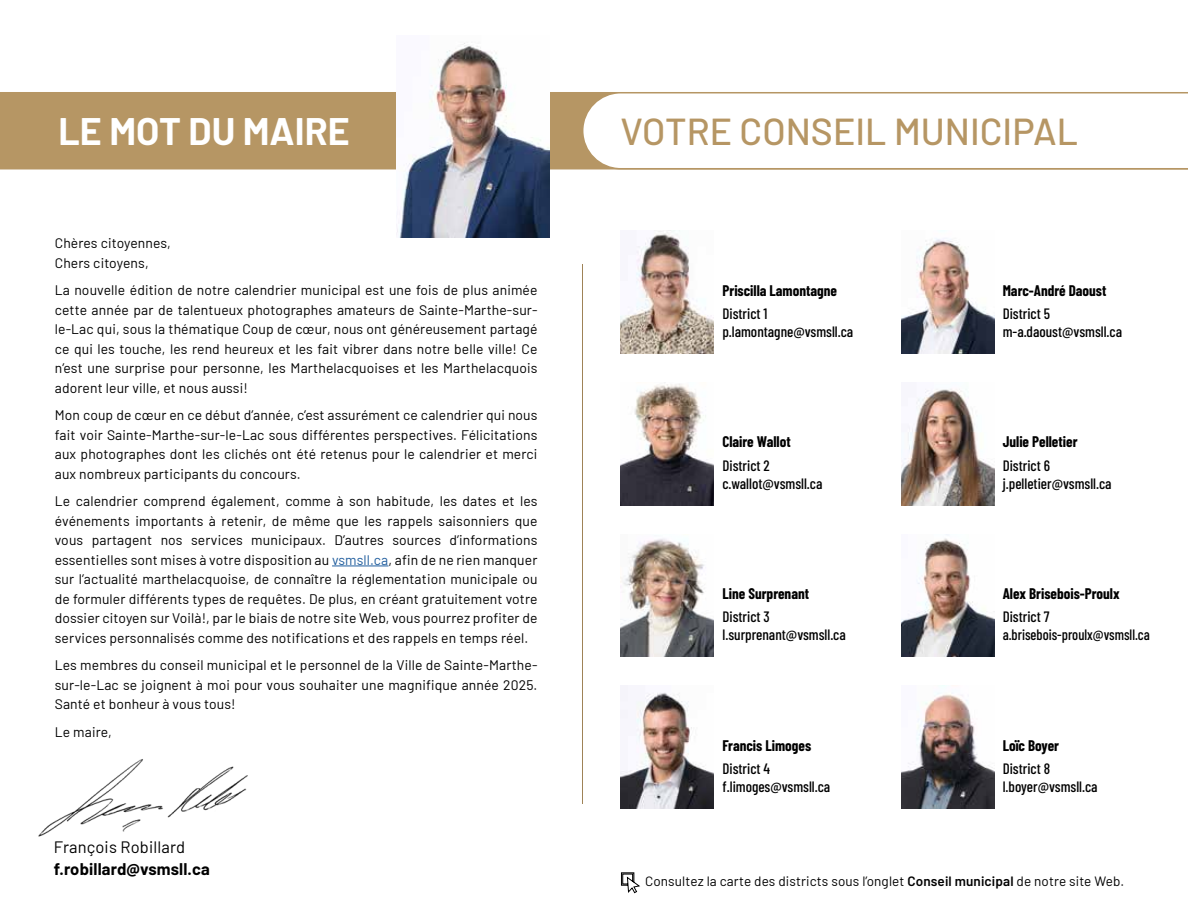
<style>
.page{position:relative;width:1188px;height:918px;background:#fff}
.page>*{position:absolute;margin:0;border:0;box-sizing:border-box;transform-origin:0 0}
.t1{font:500 37.5px "Barlow";color:#b69664}
.t2{font:700 37.5px "Barlow";color:#fff}
.t3{font:700 16.5px "Barlow";letter-spacing:.01em;color:#000}
.t4{font:16.5px "Barlow";letter-spacing:.01em;color:#000}
.t5{font:500 15px/18px "Barlow Condensed";color:#000}
.t6{font:700 15px "Barlow Condensed";color:#000}
.t7{font:13.8px/19.5px "Barlow";letter-spacing:.01em;color:#000;text-align:justify}
.t8{font:13.5px "Barlow";letter-spacing:.01em;color:#000}
.s1{color:#215e9e}
.s2{font-weight:600}
</style>
<div class="page">
<div style="left:0;top:92px;width:582px;height:77px;background:#b69664"></div>
<svg style="left:582px;top:92px;width:606px;height:77px"></svg>
<hr style="left:582px;top:264px;width:1px;height:540px;background:#9f8357">
<img style="left:621px;top:231px;width:93px;height:122px">
<img style="left:901px;top:238px;width:93px;height:115px">
<img style="left:621px;top:382px;width:93px;height:123px">
<img style="left:901px;top:389px;width:93px;height:116px">
<img style="left:621px;top:538px;width:93px;height:119px">
<img style="left:901px;top:534px;width:93px;height:123px">
<img style="left:621px;top:686px;width:93px;height:122px">
<img style="left:901px;top:686px;width:93px;height:122px">
<hr style="left:332px;top:566px;width:57px;height:1px;background:#215e9e">
<img style="left:397px;top:43px;width:152px;height:195px">
<img style="left:38px;top:759px;width:210px;height:78px">
<svg style="left:621px;top:872px;width:19px;height:22px"></svg>
<h1 class="t2" style="left:58px;top:104px;width:293px">LE MOT DU MAIRE</h1>
<h1 class="t1" style="left:621px;top:104px;width:459px">VOTRE CONSEIL MUNICIPAL</h1>
<p class="t7" style="left:55px;top:232px;width:118px">Chères citoyennes,<br>Chers citoyens,</p>
<p class="t7" style="left:55px;top:279px;width:484px">La nouvelle édition de notre calendrier municipal est une fois de plus animée cette année par de talentueux photographes amateurs de Sainte-Marthe-sur&shy;le-Lac qui, sous la thématique Coup de cœur, nous ont généreusement partagé ce qui les touche, les rend heureux et les fait vibrer dans notre belle ville! Ce n’est une surprise pour personne, les Marthelacquoises et les Marthelacquois adorent leur ville, et nous aussi!</p>
<p class="t7" style="left:55px;top:404px;width:484px">Mon coup de cœur en ce début d’année, c’est assurément ce calendrier qui nous fait voir Sainte-Marthe-sur-le-Lac sous différentes perspectives. Félicitations aux photographes dont les clichés ont été retenus pour le calendrier et merci aux nombreux participants du concours.</p>
<p class="t7" style="left:55px;top:491px;width:484px">Le calendrier comprend également, comme à son habitude, les dates et les événements importants à retenir, de même que les rappels saisonniers que vous partagent nos services municipaux. D’autres sources d’informations essentielles sont mises à votre disposition au <span class="s1">vsmsll.ca</span>, afin de ne rien manquer sur l’actualité marthelacquoise, de connaître la réglementation municipale ou de formuler différents types de requêtes. De plus, en créant gratuitement votre dossier citoyen sur Voilà!, par le biais de notre site Web, vous pourrez profiter de services personnalisés comme des notifications et des rappels en temps réel.</p>
<p class="t7" style="left:55px;top:655px;width:484px">Les membres du conseil municipal et le personnel de la Ville de Sainte-Marthe&shy;sur-le-Lac se joignent à moi pour vous souhaiter une magnifique année 2025.<br>Santé et bonheur à vous tous!</p>
<p class="t7" style="left:55px;top:721px;width:59px">Le maire,</p>
<p class="t4" style="left:54px;top:835px;width:133px">François Robillard</p>
<p class="t3" style="left:54px;top:857px;width:158px">f.robillard@vsmsll.ca</p>
<p class="t6" style="left:723px;top:280px;width:116px">Priscilla Lamontagne</p>
<p class="t5" style="left:723px;top:304px;width:132px">District 1 p.lamontagne@vsmsll.ca</p>
<p class="t6" style="left:723px;top:431px;width:70px">Claire Wallot</p>
<p class="t5" style="left:723px;top:455px;width:101px">District 2 c.wallot@vsmsll.ca</p>
<p class="t6" style="left:723px;top:583px;width:88px">Line Surprenant</p>
<p class="t5" style="left:723px;top:607px;width:125px">District 3 l.surprenant@vsmsll.ca</p>
<p class="t6" style="left:723px;top:734px;width:90px">Francis Limoges</p>
<p class="t5" style="left:723px;top:758px;width:109px">District 4 f.limoges@vsmsll.ca</p>
<p class="t6" style="left:1003px;top:280px;width:105px">Marc-André Daoust</p>
<p class="t5" style="left:1003px;top:304px;width:121px">District 5 m-a.daoust@vsmsll.ca</p>
<p class="t6" style="left:1003px;top:431px;width:76px">Julie Pelletier</p>
<p class="t5" style="left:1003px;top:455px;width:110px">District 6 j.pelletier@vsmsll.ca</p>
<p class="t6" style="left:1003px;top:583px;width:118px">Alex Brisebois-Proulx</p>
<p class="t5" style="left:1003px;top:607px;width:149px">District 7 a.brisebois-proulx@vsmsll.ca</p>
<p class="t6" style="left:1003px;top:734px;width:58px">Loïc Boyer</p>
<p class="t5" style="left:1003px;top:758px;width:96px">District 8 l.boyer@vsmsll.ca</p>
<p class="t8" style="left:645px;top:871px;width:481px">Consultez la carte des districts sous l’onglet <span class="s2">Conseil municipal</span> de notre site Web.</p>
</div>
